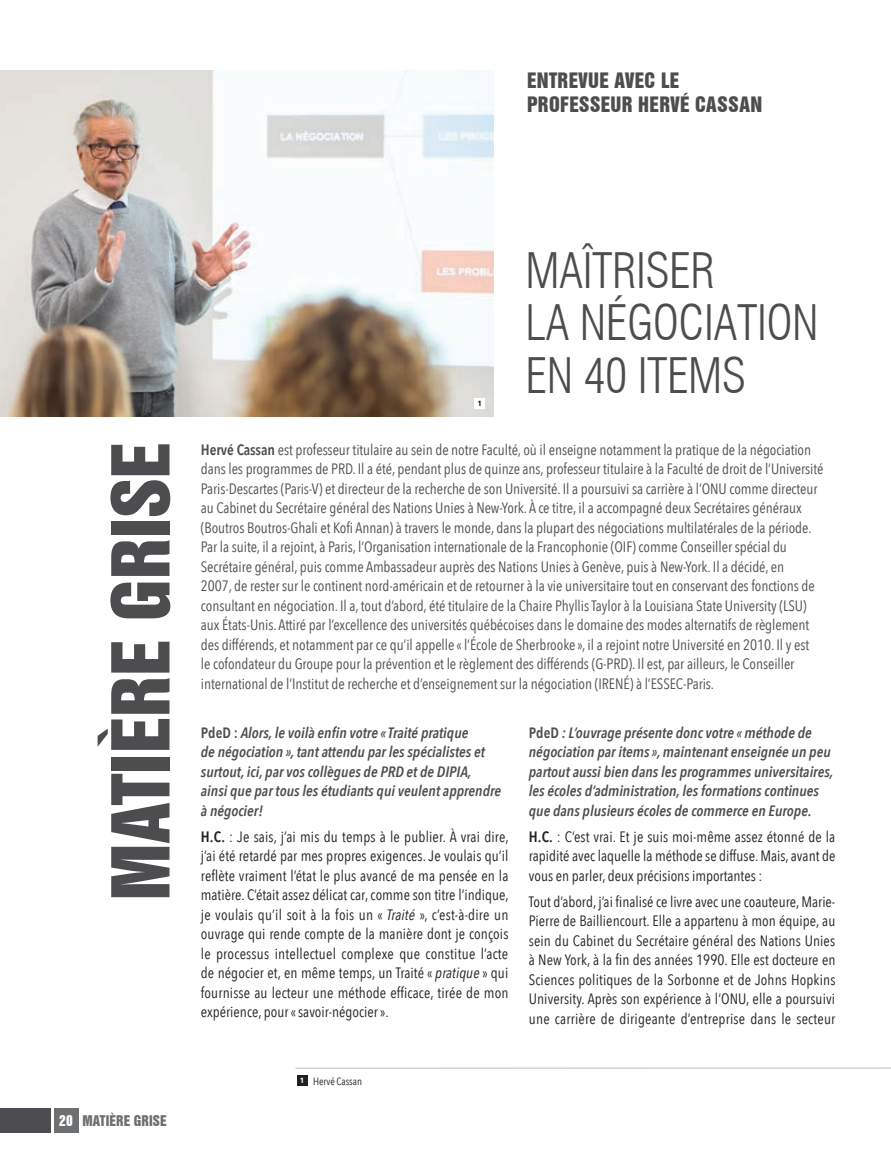
<style>
.page{position:relative;width:891px;height:1161px;background:#fff}
.page>*{position:absolute;margin:0;border:0;box-sizing:border-box;transform-origin:0 0}
.t1{font:72.75px "Swiss 921 BT Regular A";color:#4d4d4f}
.t2{font:300 condensed 47.85px/52.5px "Swiss 721 BT";letter-spacing:-.01em;color:#4d4d4f}
.t3{font:19.5px/23.4px "Swiss 921 BT Regular A";letter-spacing:.02em;color:#4d4d4f}
.t4{font:15px/19.5px "Avenir Next Condensed";letter-spacing:-.005em;color:#4d4d4f}
.t5{font:15px/19.5px "Avenir Next Condensed";color:#231f20;text-align:justify}
.t6{font:italic 600 15px/19.5px "Avenir Next Condensed";color:#4d4d4f}
.t7{font:13.5px "Swiss 921 BT Regular A";letter-spacing:.01em;color:#6d6f71}
.t8{font:10.5px "Avenir Next Condensed";color:#231f20}
.t9{font:700 7.5px "Avenir Next Condensed";color:#fff}
.t10{font:700 7.5px "Avenir Next Condensed";color:#231f20}
.s1{color:#fff}
.s2{font-weight:600}
.s3{font-style:normal}
.s4{font-style:italic}
</style>
<div class="page">
<div style="left:54px;top:1108px;width:24px;height:24px;background:#6d6f71"></div>
<div style="left:0;top:1108px;width:51px;height:24px;background:#4d4d4f"></div>
<hr style="left:296px;top:1067px;width:595px;height:2px;background:#bcbec0">
<div style="left:297px;top:1075px;width:10px;height:10px;background:#231f20"></div>
<img style="left:0;top:71px;width:493px;height:345px">
<div style="left:475px;top:398px;width:10px;height:10px;background:#fff"></div>
<h3 class="t3" style="left:527px;top:69px;width:237px">ENTREVUE AVEC LE<br>PROFESSEUR HERVÉ CASSAN</h3>
<h1 class="t1" style="left:93px;top:901px;width:460px;rotate:-90deg">MATIÈRE GRISE</h1>
<p class="t7" style="left:59px;top:1112px;width:109px"><span class="s1">20</span> MATIÈRE GRISE</p>
<p class="t10" style="left:478px;top:398px;width:5px">1</p>
<h2 class="t2" style="left:526px;top:244px;width:295px">MAÎTRISER<br>LA NÉGOCIATION<br>EN 40 ITEMS</h2>
<p class="t4" style="left:201px;top:439px;width:624px"><span class="s2">Hervé Cassan</span> est professeur titulaire au sein de notre Faculté, où il enseigne notamment la pratique de la négociation dans les programmes de PRD. Il a été, pendant plus de quinze ans, professeur titulaire à la Faculté de droit de l’Université Paris-Descartes (Paris-V) et directeur de la recherche de son Université. Il a poursuivi sa carrière à l’ONU comme directeur au Cabinet du Secrétaire général des Nations Unies à New-York. À ce titre, il a accompagné deux Secrétaires généraux (Boutros Boutros-Ghali et Kofi Annan) à travers le monde, dans la plupart des négociations multilatérales de la période.<br>Par la suite, il a rejoint, à Paris, l’Organisation internationale de la Francophonie (OIF) comme Conseiller spécial du Secrétaire général, puis comme Ambassadeur auprès des Nations Unies à Genève, puis à New-York. Il a décidé, en<br>2007, de rester sur le continent nord-américain et de retourner à la vie universitaire tout en conservant des fonctions de consultant en négociation. Il a, tout d’abord, été titulaire de la Chaire Phyllis Taylor à la Louisiana State University (LSU) aux États-Unis. Attiré par l’excellence des universités québécoises dans le domaine des modes alternatifs de règlement des différends, et notamment par ce qu’il appelle « l’École de Sherbrooke », il a rejoint notre Université en 2010. Il y est<br>le cofondateur du Groupe pour la prévention et le règlement des différends (G-PRD). Il est, par ailleurs, le Conseiller international de l’Institut de recherche et d’enseignement sur la négociation (IRENÉ) à l’ESSEC-Paris.</p>
<p class="t6" style="left:201px;top:723px;width:302px"><span class="s3">PdeD :</span> Alors, le voilà enfin votre « Traité pratique<br>de négociation », tant attendu par les spécialistes et surtout, ici, par vos collègues de PRD et de DIPIA, ainsi que par tous les étudiants qui veulent apprendre à négocier!</p>
<p class="t5" style="left:201px;top:826px;width:309px"><span class="s2">H.C.</span> : Je sais, j’ai mis du temps à le publier. À vrai dire, j’ai été retardé par mes propres exigences. Je voulais qu’il reflète vraiment l’état le plus avancé de ma pensée en la matière. C’était assez délicat car, comme son titre l’indique, je voulais qu’il soit à la fois un « <span class="s4">Traité</span> », c’est-à-dire un ouvrage qui rende compte de la manière dont je conçois le processus intellectuel complexe que constitue l’acte de négocier et, en même temps, un Traité « <span class="s4">pratique</span> » qui fournisse au lecteur une méthode efficace, tirée de mon expérience, pour « savoir-négocier ».</p>
<p class="t6" style="left:529px;top:723px;width:306px"><span class="s3">PdeD</span> : L’ouvrage présente donc votre « méthode de négociation par items », maintenant enseignée un peu partout aussi bien dans les programmes universitaires, les écoles d’administration, les formations continues que dans plusieurs écoles de commerce en Europe.</p>
<p class="t5" style="left:529px;top:826px;width:308px"><span class="s2">H.C.</span> : C’est vrai. Et je suis moi-même assez étonné de la rapidité avec laquelle la méthode se diffuse. Mais, avant de vous en parler, deux précisions importantes :</p>
<p class="t5" style="left:529px;top:891px;width:308px">Tout d’abord, j’ai fi nalisé ce livre avec une coauteure, Marie-Pierre de Bailliencourt. Elle a appartenu à mon équipe, au sein du Cabinet du Secrétaire général des Nations Unies à New York, à la fi n des années 1990. Elle est docteure en Sciences politiques de la Sorbonne et de Johns Hopkins University. Après son expérience à l’ONU, elle a poursuivi une carrière de dirigeante d’entreprise dans le secteur</p>
<p class="t9" style="left:300px;top:1076px;width:5px">1</p>
<p class="t8" style="left:313px;top:1073px;width:50px">Hervé Cassan</p>
</div>
